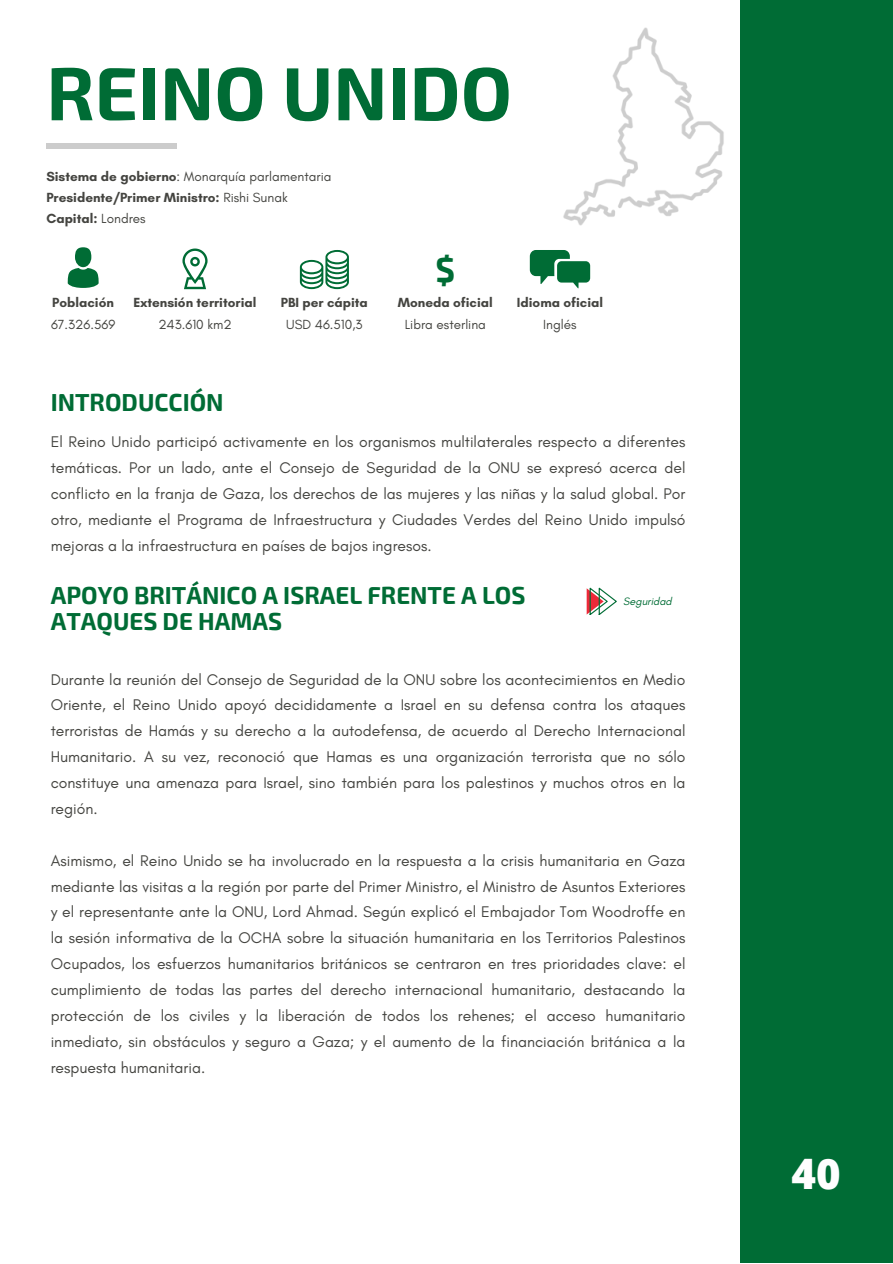
<style>
.page{position:relative;width:893px;height:1264px;background:#fff}
.page>*{position:absolute;margin:0;border:0;box-sizing:border-box;transform-origin:0 0}
.t1{font:700 75.15px "Exo 2";color:#006c35}
.t2{font:800 42px "Open Sans";color:#fefefe}
.t3{font:700 33.9px "Exo 2";color:#006c35}
.t4{font:700 24.15px/26px "Exo 2";color:#006c35}
.t5{font:15.75px/25.8px "Glacial Indifference";color:#444440;text-align:justify}
.t6{font:700 13.5px "Glacial Indifference";color:#444440}
.t7{font:13.5px "Glacial Indifference";color:#444440}
.t8{font:italic 10.95px "Glacial Indifference";color:#006c35}
.s1{font-weight:700}
.s2{font-weight:400}
</style>
<div class="page">
<div style="left:739px;top:0;width:153px;height:1262px;background:#006c35"></div>
<div style="left:46px;top:143px;width:131px;height:5px;background:#ccc"></div>
<div style="left:75px;top:247px;width:16px;height:20px;background:#006c35;border-radius:50%"></div>
<svg style="left:68px;top:268px;width:30px;height:20px"></svg>
<svg style="left:182px;top:248px;width:25px;height:41px"></svg>
<svg style="left:300px;top:250px;width:49px;height:39px"></svg>
<img style="left:529px;top:0;width:211px;height:325px">
<svg style="left:586px;top:587px;width:31px;height:27px"></svg>
<p class="t1" style="left:46px;top:44px;width:467px">REINO UNIDO</p>
<p class="t7" style="left:46px;top:168px;width:286px"><span class="s1">Sistema de gobierno</span>: Monarquía parlamentaria</p>
<p class="t6" style="left:46px;top:189px;width:243px">Presidente/Primer Ministro: <span class="s2">Rishi Sunak</span></p>
<p class="t6" style="left:46px;top:211px;width:101px">Capital: <span class="s2">Londres</span></p>
<p class="t6" style="left:52px;top:294px;width:63px">Población</p>
<p class="t7" style="left:51px;top:316px;width:66px">67.326.569</p>
<p class="t6" style="left:134px;top:294px;width:124px">Extensión territorial</p>
<p class="t7" style="left:158px;top:316px;width:75px">243.610 km2</p>
<p class="t4" style="left:51px;top:387px;width:174px">INTRODUCCIÓN</p>
<p class="t6" style="left:281px;top:294px;width:89px">PBI per cápita</p>
<p class="t7" style="left:286px;top:316px;width:78px">USD 46.510,3</p>
<p class="t3" style="left:435px;top:248px;width:21px">$</p>
<p class="t6" style="left:398px;top:294px;width:96px">Moneda oficial</p>
<p class="t7" style="left:404px;top:316px;width:83px">Libra esterlina</p>
<p class="t6" style="left:517px;top:294px;width:88px">Idioma oficial</p>
<p class="t7" style="left:543px;top:316px;width:35px">Inglés</p>
<p class="t5" style="left:51px;top:429px;width:636px">El Reino Unido participó activamente en los organismos multilaterales respecto a diferentes temáticas. Por un lado, ante el Consejo de Seguridad de la ONU se expresó acerca del conflicto en la franja de Gaza, los derechos de las mujeres y las niñas y la salud global. Por otro, mediante el Programa de Infraestructura y Ciudades Verdes del Reino Unido impulsó mejoras a la infraestructura en países de bajos ingresos.</p>
<p class="t4" style="left:51px;top:581px;width:476px">APOYO BRITÁNICO A ISRAEL FRENTE A LOS<br>ATAQUES DE HAMAS</p>
<p class="t8" style="left:623px;top:594px;width:50px">Seguridad</p>
<p class="t5" style="left:51px;top:666px;width:636px">Durante la reunión del Consejo de Seguridad de la ONU sobre los acontecimientos en Medio Oriente, el Reino Unido apoyó decididamente a Israel en su defensa contra los ataques terroristas de Hamás y su derecho a la autodefensa, de acuerdo al Derecho Internacional Humanitario. A su vez, reconoció que Hamas es una organización terrorista que no sólo constituye una amenaza para Israel, sino también para los palestinos y muchos otros en la región.</p>
<p class="t5" style="left:51px;top:847px;width:636px">Asimismo, el Reino Unido se ha involucrado en la respuesta a la crisis humanitaria en Gaza mediante las visitas a la región por parte del Primer Ministro, el Ministro de Asuntos Exteriores y el representante ante la ONU, Lord Ahmad. Según explicó el Embajador Tom Woodroffe en la sesión informativa de la OCHA sobre la situación humanitaria en los Territorios Palestinos Ocupados, los esfuerzos humanitarios británicos se centraron en tres prioridades clave: el cumplimiento de todas las partes del derecho internacional humanitario, destacando la protección de los civiles y la liberación de todos los rehenes; el acceso humanitario inmediato, sin obstáculos y seguro a Gaza; y el aumento de la financiación británica a la respuesta humanitaria.</p>
<p class="t2" style="left:791px;top:1143px;width:51px">40</p>
</div>
